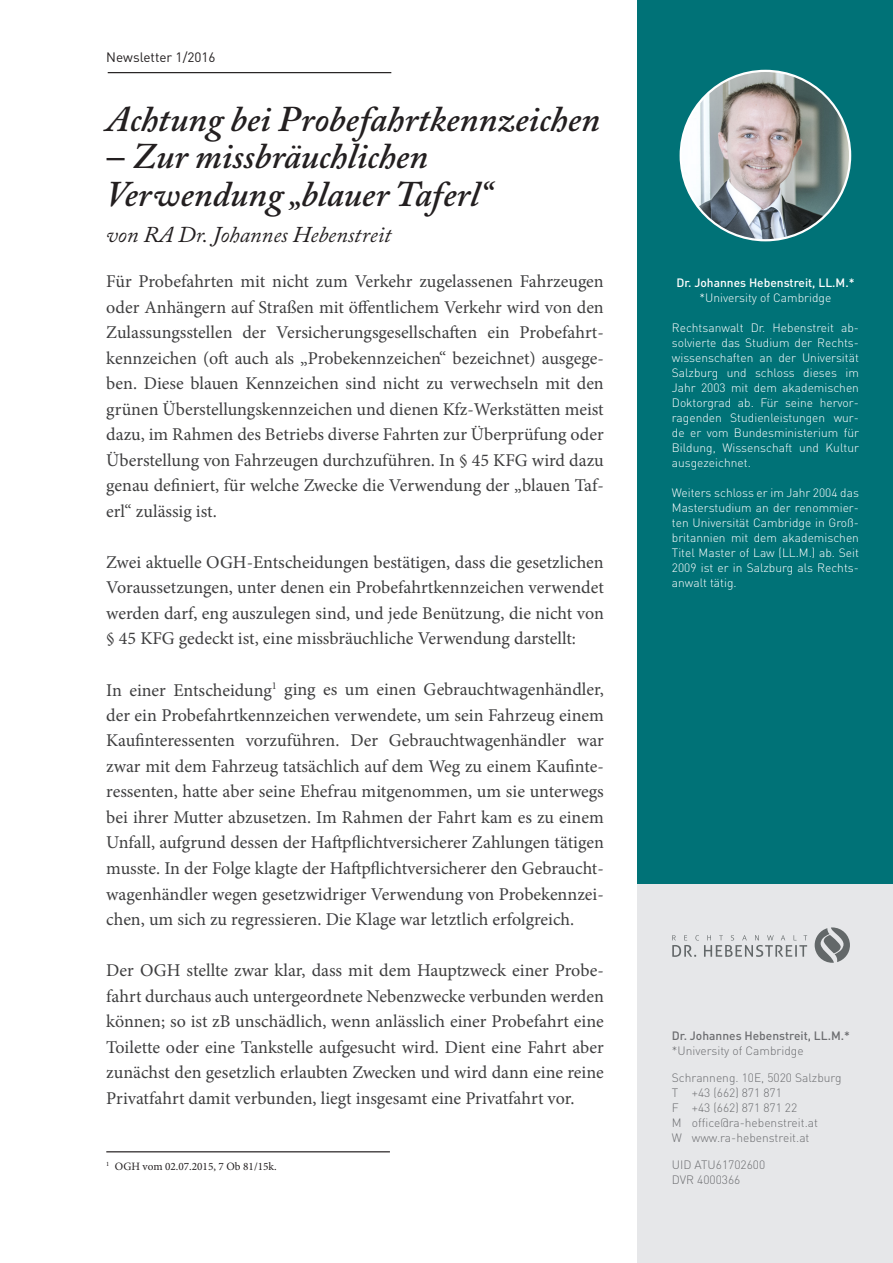
<style>
.page{position:relative;width:893px;height:1263px;background:#fff}
.page>*{position:absolute;margin:0;border:0;box-sizing:border-box;transform-origin:0 0}
.t1{font:italic 600 36px/37.5px "Adobe Caslon Pro";color:#231f20}
.t2{font:italic 22.5px "Adobe Caslon Pro";color:#231f20}
.t3{font:18px/25.5px "Minion Pro";color:#3e3e3f;text-align:justify}
.t4{font:13.5px "DIN Pro";color:#231f20}
.t5{font:300 12px/15px "DIN Pro";color:#fff;text-align:justify}
.t6{font:300 12px/15px "DIN Pro";color:#6c6d70}
.t7{font:500 12px "DIN Pro";color:#6c6d70}
.t8{font:500 12px "DIN Pro";color:#fff}
.t9{font:11.25px "Minion Pro";color:#231f20}
</style>
<div class="page">
<div style="left:638px;top:0;width:255px;height:885px;background:#007277"></div>
<div style="left:638px;top:885px;width:255px;height:378px;background:#e6e7e9"></div>
<img style="left:681px;top:71px;width:169px;height:169px;border-radius:85px">
<svg style="left:815px;top:927px;width:35px;height:36px"></svg>
<svg style="left:672px;top:935px;width:135px;height:22px"></svg>
<hr style="left:108px;top:72px;width:283px;height:1px;background:#231f20">
<hr style="left:106px;top:1151px;width:284px;height:1px;background:#231f20">
<p class="t4" style="left:106px;top:47px;width:111px">Newsletter 1/2016</p>
<h1 class="t1" style="left:106px;top:100px;width:495px">Achtung bei Probefahrtkennzeichen</h1>
<h1 class="t1" style="left:106px;top:137px;width:387px">– Zur missbräuchlichen<br>Verwendung „blauer Taferl“</h1>
<p class="t2" style="left:106px;top:221px;width:286px">von RA Dr. Johannes Hebenstreit</p>
<p class="t3" style="left:106px;top:269px;width:499px">Für Probefahrten mit nicht zum Verkehr zugelassenen Fahrzeugen oder Anhängern auf Straßen mit öffentlichem Verkehr wird von den Zulassungsstellen der Versicherungsgesellschaften ein Probefahrt&shy;kennzeichen (oft auch als „Probekennzeichen“ bezeichnet) ausgege&shy;ben. Diese blauen Kennzeichen sind nicht zu verwechseln mit den grünen Überstellungskennzeichen und dienen Kfz-Werkstätten meist dazu, im Rahmen des Betriebs diverse Fahrten zur Überprüfung oder Überstellung von Fahrzeugen durchzuführen. In § 45 KFG wird dazu genau definiert, für welche Zwecke die Verwendung der „blauen Taf&shy;erl“ zulässig ist.</p>
<p class="t3" style="left:106px;top:549px;width:499px">Zwei aktuelle OGH-Entscheidungen bestätigen, dass die gesetzlichen Voraussetzungen, unter denen ein Probefahrtkennzeichen verwendet werden darf, eng auszulegen sind, und jede Benützung, die nicht von § 45 KFG gedeckt ist, eine missbräuchliche Verwendung darstellt:</p>
<p class="t3" style="left:106px;top:677px;width:499px">In einer Entscheidung<sup>1</sup> ging es um einen Gebrauchtwagenhändler, der ein Probefahrtkennzeichen verwendete, um sein Fahrzeug einem Kaufinteressenten vorzuführen. Der Gebrauchtwagenhändler war zwar mit dem Fahrzeug tatsächlich auf dem Weg zu einem Kaufinte&shy;ressenten, hatte aber seine Ehefrau mitgenommen, um sie unterwegs bei ihrer Mutter abzusetzen. Im Rahmen der Fahrt kam es zu einem Unfall, aufgrund dessen der Haftpflichtversicherer Zahlungen tätigen musste. In der Folge klagte der Haftpflichtversicherer den Gebraucht&shy;wagenhändler wegen gesetzwidriger Verwendung von Probekennzei&shy;chen, um sich zu regressieren. Die Klage war letztlich erfolgreich.</p>
<p class="t3" style="left:106px;top:957px;width:499px">Der OGH stellte zwar klar, dass mit dem Hauptzweck einer Probe&shy;fahrt durchaus auch untergeordnete Nebenzwecke verbunden werden können; so ist zB unschädlich, wenn anlässlich einer Probefahrt eine Toilette oder eine Tankstelle aufgesucht wird. Dient eine Fahrt aber zunächst den gesetzlich erlaubten Zwecken und wird dann eine reine Privatfahrt damit verbunden, liegt insgesamt eine Privatfahrt vor.</p>
<p class="t9" style="left:106px;top:1158px;width:172px"><sup>1</sup> OGH vom 02.07.2015, 7 Ob 81/15k.</p>
<p class="t8" style="left:676px;top:274px;width:180px">Dr. Johannes Hebenstreit, LL.M.*</p>
<p class="t5" style="left:699px;top:289px;width:133px">*University of Cambridge</p>
<p class="t5" style="left:672px;top:319px;width:189px">Rechtsanwalt Dr. Hebenstreit ab&shy;solvierte das Studium der Rechts&shy;wissenschaften an der Universität Salzburg und schloss dieses im Jahr 2003 mit dem akademischen Doktorgrad ab. Für seine hervor&shy;ragenden Studienleistungen wur&shy;de er vom Bundesministerium für Bildung, Wissenschaft und Kultur ausgezeichnet.</p>
<p class="t5" style="left:672px;top:484px;width:189px">Weiters schloss er im Jahr 2004 das Masterstudium an der renommier&shy;ten Universität Cambridge in Groß&shy;britannien mit dem akademischen Titel Master of Law (LL.M.) ab. Seit 2009 ist er in Salzburg als Rechts&shy;anwalt tätig.</p>
<p class="t7" style="left:672px;top:1027px;width:180px">Dr. Johannes Hebenstreit, LL.M.*</p>
<p class="t6" style="left:672px;top:1042px;width:133px">*University of Cambridge</p>
<p class="t6" style="left:672px;top:1069px;width:171px">Schranneng. 10E, 5020 Salzburg<br>T +43 (662) 871 871<br>F +43 (662) 871 871 22<br>M office@ra-hebenstreit.at<br>W www.ra-hebenstreit.at</p>
<p class="t6" style="left:672px;top:1156px;width:95px">UID ATU61702600<br>DVR 4000366</p>
</div>
